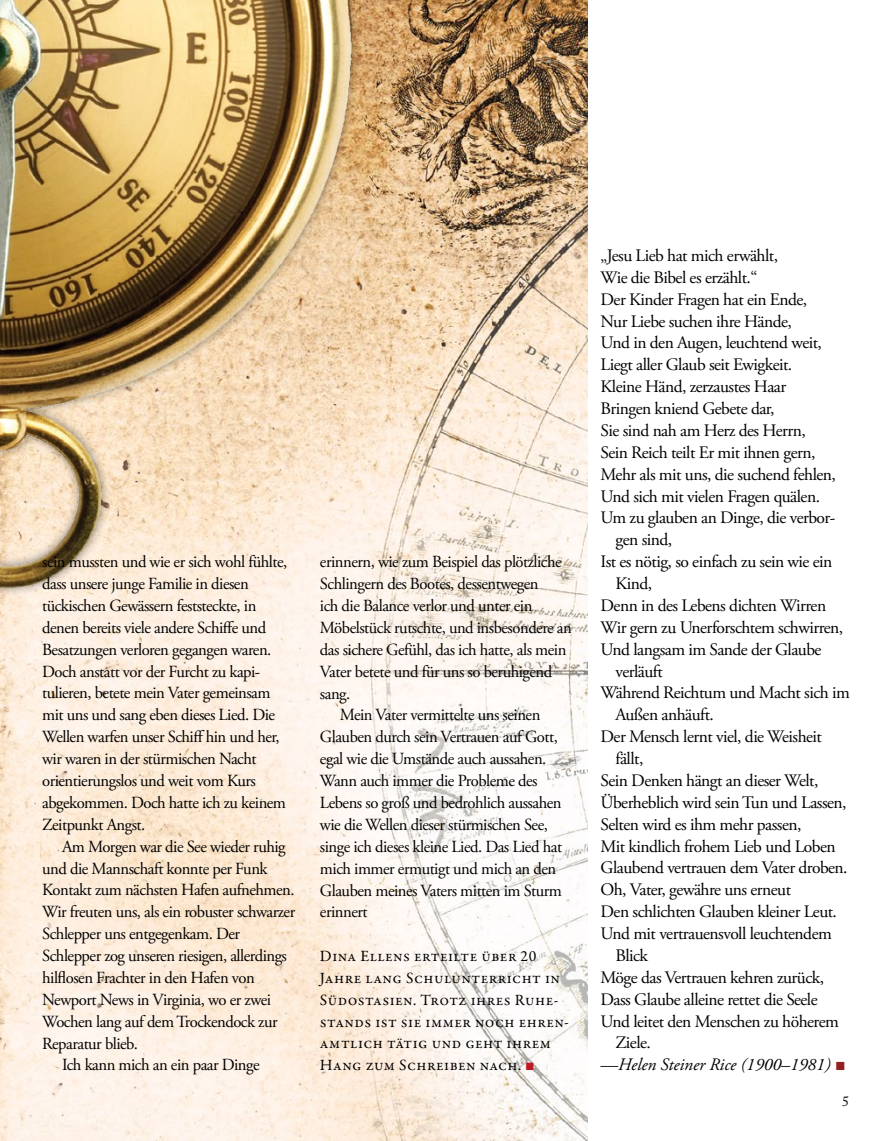
<style>
.page{position:relative;width:893px;height:1141px;background:#fff}
.page>*{position:absolute;margin:0;border:0;box-sizing:border-box;transform-origin:0 0}
.t1{font:17.5px "Adobe Garamond Pro";letter-spacing:-.03em;color:#000}
.t2{font:italic 17.5px "Adobe Garamond Pro";color:#000}
.t3{font:16.97px/21.9px "Adobe Garamond Pro";letter-spacing:-.03em;color:#000}
.t4{font:15.75px/21.9px "Garamond Premr Pro";letter-spacing:.03em;color:#000}
.t5{font:14px "Adobe Caslon Pro";color:#000}
.s1{font-family:"Arial";color:#be1823}
.s2{font-family:"Arial";font-style:normal;color:#93221f}
</style>
<div class="page">
<img style="left:0;top:0;width:588px;height:1141px">
<img style="left:0;top:0;width:390px;height:679px">
<p class="t3" style="left:42px;top:551px;width:247px">sein mussten und wie er sich wohl fühlte, dass unsere junge Familie in diesen tückischen Gewässern feststeckte, in denen bereits viele andere Schiffe und Besatzungen verloren gegangen waren.<br>Doch anstatt vor der Furcht zu kapi&shy;tulieren, betete mein Vater gemeinsam mit uns und sang eben dieses Lied. Die Wellen warfen unser Schiff hin und her, wir waren in der stürmischen Nacht orientierungslos und weit vom Kurs abgekommen. Doch hatte ich zu keinem Zeitpunkt Angst.</p>
<p class="t3" style="left:62px;top:836px;width:225px">Am Morgen war die See wieder ruhig</p>
<p class="t3" style="left:42px;top:858px;width:227px">und die Mannschaft konnte per Funk</p>
<p class="t3" style="left:42px;top:880px;width:254px">Kontakt zum nächsten Hafen aufnehmen.</p>
<p class="t3" style="left:42px;top:902px;width:255px">Wir freuten uns, als ein robuster schwarzer</p>
<p class="t3" style="left:42px;top:923px;width:199px">Schlepper uns entgegenkam. Der</p>
<p class="t3" style="left:42px;top:945px;width:246px">Schlepper zog unseren riesigen, allerdings</p>
<p class="t3" style="left:42px;top:967px;width:214px">hilflosen Frachter in den Hafen von</p>
<p class="t3" style="left:42px;top:989px;width:230px">Newport News in Virginia, wo er zwei</p>
<p class="t3" style="left:42px;top:1011px;width:237px">Wochen lang auf dem Trockendock zur</p>
<p class="t3" style="left:42px;top:1033px;width:97px">Reparatur blieb.</p>
<p class="t3" style="left:62px;top:1055px;width:199px">Ich kann mich an ein paar Dinge</p>
<p class="t3" style="left:320px;top:552px;width:243px">erinnern, wie zum Beispiel das plötzliche</p>
<p class="t3" style="left:320px;top:573px;width:220px">Schlingern des Bootes, dessentwegen</p>
<p class="t3" style="left:320px;top:595px;width:214px">ich die Balance verlor und unter ein</p>
<p class="t3" style="left:320px;top:617px;width:253px">Möbelstück rutschte, und insbesondere an</p>
<p class="t3" style="left:320px;top:639px;width:248px">das sichere Gefühl, das ich hatte, als mein</p>
<p class="t3" style="left:320px;top:661px;width:234px">Vater betete und für uns so beruhigend</p>
<p class="t3" style="left:320px;top:683px;width:32px">sang.</p>
<p class="t3" style="left:340px;top:705px;width:202px">Mein Vater vermittelte uns seinen</p>
<p class="t3" style="left:320px;top:727px;width:239px">Glauben durch sein Vertrauen auf Gott,</p>
<p class="t3" style="left:320px;top:748px;width:228px">egal wie die Umstände auch aussahen.</p>
<p class="t3" style="left:320px;top:770px;width:219px">Wann auch immer die Probleme des</p>
<p class="t3" style="left:320px;top:792px;width:243px">Lebens so groß und bedrohlich aussahen</p>
<p class="t3" style="left:320px;top:814px;width:229px">wie die Wellen dieser stürmischen See,</p>
<p class="t3" style="left:320px;top:836px;width:244px">singe ich dieses kleine Lied. Das Lied hat</p>
<p class="t3" style="left:320px;top:858px;width:238px">mich immer ermutigt und mich an den</p>
<p class="t3" style="left:320px;top:880px;width:243px">Glauben meines Vaters mitten im Sturm</p>
<p class="t3" style="left:320px;top:902px;width:49px">erinnert</p>
<p class="t4" style="left:320px;top:945px;width:250px">Dina Ellens erteilte über 20<br>Jahre lang Schulunterricht in<br>Südostasien. Trotz ihres Ruhe&shy;stands ist sie immer noch ehren&shy;amtlich tätig und geht ihrem<br>Hang zum Schreiben nach. <span class="s1">■</span></p>
<p class="t1" style="left:601px;top:245px;width:179px">„Jesu Lieb hat mich erwählt,</p>
<p class="t1" style="left:601px;top:267px;width:158px">Wie die Bibel es erzählt.“</p>
<p class="t1" style="left:601px;top:289px;width:208px">Der Kinder Fragen hat ein Ende,</p>
<p class="t1" style="left:601px;top:310px;width:193px">Nur Liebe suchen ihre Hände,</p>
<p class="t1" style="left:601px;top:332px;width:223px">Und in den Augen, leuchtend weit,</p>
<p class="t1" style="left:601px;top:354px;width:193px">Liegt aller Glaub seit Ewigkeit.</p>
<p class="t1" style="left:601px;top:376px;width:187px">Kleine Händ, zerzaustes Haar</p>
<p class="t1" style="left:601px;top:398px;width:175px">Bringen kniend Gebete dar,</p>
<p class="t1" style="left:601px;top:420px;width:207px">Sie sind nah am Herz des Herrn,</p>
<p class="t1" style="left:601px;top:442px;width:216px">Sein Reich teilt Er mit ihnen gern,</p>
<p class="t1" style="left:601px;top:464px;width:237px">Mehr als mit uns, die suchend fehlen,</p>
<p class="t1" style="left:601px;top:485px;width:221px">Und sich mit vielen Fragen quälen.</p>
<p class="t1" style="left:601px;top:507px;width:236px">Um zu glauben an Dinge, die verbor-</p>
<p class="t1" style="left:615px;top:529px;width:58px">gen sind,</p>
<p class="t1" style="left:601px;top:551px;width:233px">Ist es nötig, so einfach zu sein wie ein</p>
<p class="t1" style="left:615px;top:573px;width:38px">Kind,</p>
<p class="t1" style="left:601px;top:595px;width:227px">Denn in des Lebens dichten Wirren</p>
<p class="t1" style="left:601px;top:617px;width:244px">Wir gern zu Unerforschtem schwirren,</p>
<p class="t1" style="left:601px;top:639px;width:222px">Und langsam im Sande der Glaube</p>
<p class="t1" style="left:615px;top:660px;width:49px">verläuft</p>
<p class="t1" style="left:601px;top:682px;width:251px">Während Reichtum und Macht sich im</p>
<p class="t1" style="left:615px;top:704px;width:100px">Außen anhäuft.</p>
<p class="t1" style="left:601px;top:726px;width:223px">Der Mensch lernt viel, die Weisheit</p>
<p class="t1" style="left:615px;top:748px;width:29px">fällt,</p>
<p class="t1" style="left:601px;top:770px;width:219px">Sein Denken hängt an dieser Welt,</p>
<p class="t1" style="left:601px;top:792px;width:247px">Überheblich wird sein Tun und Lassen,</p>
<p class="t1" style="left:601px;top:814px;width:202px">Selten wird es ihm mehr passen,</p>
<p class="t1" style="left:601px;top:835px;width:236px">Mit kindlich frohem Lieb und Loben</p>
<p class="t1" style="left:601px;top:857px;width:249px">Glaubend vertrauen dem Vater droben.</p>
<p class="t1" style="left:601px;top:879px;width:192px">Oh, Vater, gewähre uns erneut</p>
<p class="t1" style="left:601px;top:901px;width:238px">Den schlichten Glauben kleiner Leut.</p>
<p class="t1" style="left:601px;top:923px;width:233px">Und mit vertrauensvoll leuchtendem</p>
<p class="t1" style="left:615px;top:945px;width:34px">Blick</p>
<p class="t1" style="left:601px;top:967px;width:225px">Möge das Vertrauen kehren zurück,</p>
<p class="t1" style="left:601px;top:989px;width:219px">Dass Glaube alleine rettet die Seele</p>
<p class="t1" style="left:601px;top:1010px;width:240px">Und leitet den Menschen zu höherem</p>
<p class="t1" style="left:615px;top:1032px;width:37px">Ziele.</p>
<p class="t2" style="left:601px;top:1054px;width:246px">—Helen Steiner Rice (1900–1981) <span class="s2">■</span></p>
<p class="t5" style="left:842px;top:1093px;width:8px">5</p>
</div>
